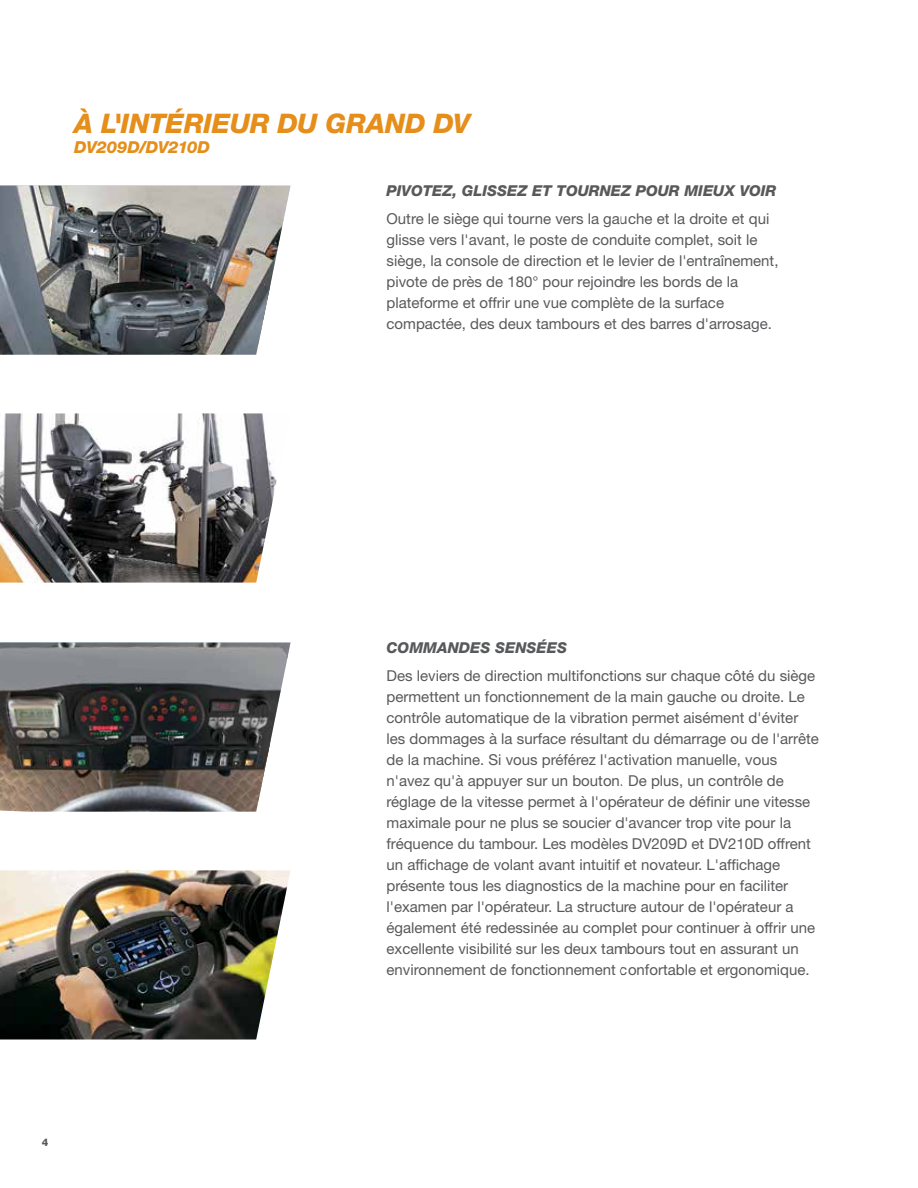
<style>
.page{position:relative;width:918px;height:1188px;background:#fff}
.page>*{position:absolute;margin:0;border:0;box-sizing:border-box;transform-origin:0 0}
.t1{font:italic 800 27px "Helvetica Neue LT Std";letter-spacing:-.005em;color:#e58e1a}
.t2{font:italic 800 16.5px "Helvetica Neue LT Std";letter-spacing:-.015em;color:#e58e1a}
.t3{font:15px/21px "Helvetica Neue LT Std";color:#58595b}
.t4{font:italic 800 15px "Helvetica Neue LT Std";color:#58595b}
.t5{font:800 10.5px "Helvetica Neue LT Std";color:#58595b}
</style>
<div class="page">
<img style="left:0;top:413px;width:277px;height:170px">
<img style="left:0;top:186px;width:291px;height:169px">
<img style="left:0;top:870px;width:290px;height:170px">
<img style="left:0;top:643px;width:291px;height:169px">
<h1 class="t1" style="left:74px;top:107px;width:398px">À L'INTÉRIEUR DU GRAND DV</h1>
<p class="t2" style="left:74px;top:137px;width:137px">DV209D/DV210D</p>
<p class="t4" style="left:387px;top:182px;width:391px">PIVOTEZ, GLISSEZ ET TOURNEZ POUR MIEUX VOIR</p>
<p class="t3" style="left:387px;top:208px;width:394px">Outre le siège qui tourne vers la gauche et la droite et qui glisse vers l'avant, le poste de conduite complet, soit le siège, la console de direction et le levier de l'entraînement, pivote de près de 180° pour rejoindre les bords de la plateforme et offrir une vue complète de la surface compactée, des deux tambours et des barres d'arrosage.</p>
<p class="t5" style="left:42px;top:1136px;width:8px">4</p>
<p class="t4" style="left:387px;top:639px;width:182px">COMMANDES SENSÉES</p>
<p class="t3" style="left:387px;top:665px;width:434px">Des leviers de direction multifonctions sur chaque côté du siège permettent un fonctionnement de la main gauche ou droite. Le contrôle automatique de la vibration permet aisément d'éviter les dommages à la surface résultant du démarrage ou de l'arrête de la machine. Si vous préférez l'activation manuelle, vous n'avez qu'à appuyer sur un bouton. De plus, un contrôle de réglage de la vitesse permet à l'opérateur de définir une vitesse maximale pour ne plus se soucier d'avancer trop vite pour la fréquence du tambour. Les modèles DV209D et DV210D offrent un affichage de volant avant intuitif et novateur. L'affichage présente tous les diagnostics de la machine pour en faciliter l'examen par l'opérateur. La structure autour de l'opérateur a également été redessinée au complet pour continuer à offrir une excellente visibilité sur les deux tambours tout en assurant un environnement de fonctionnement confortable et ergonomique.</p>
</div>
